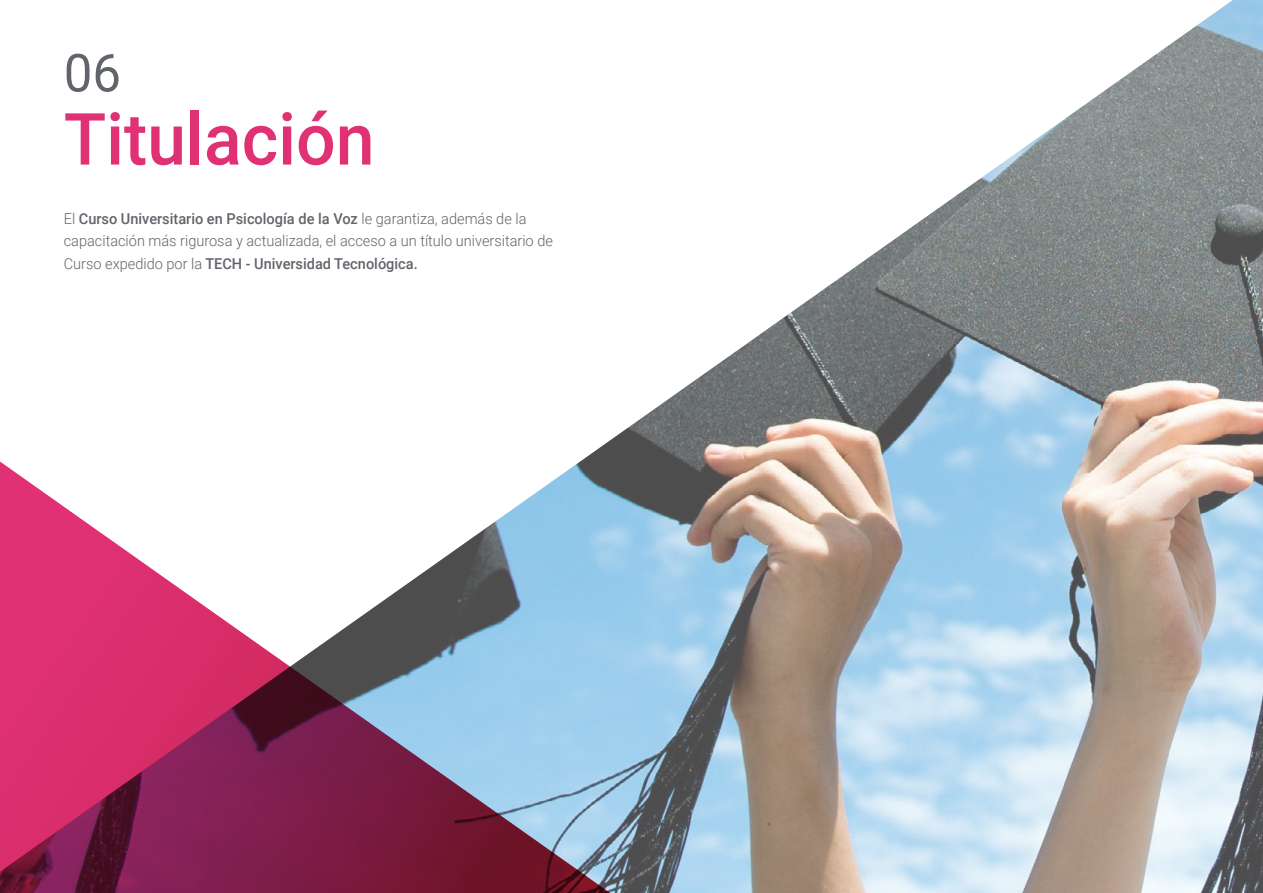
<style>
.page{position:relative;width:1263px;height:893px;background:#fff}
.page>*{position:absolute;margin:0;border:0;box-sizing:border-box;transform-origin:0 0}
.t1{font:500 72px "Roboto";color:#df3174}
.t2{font:52.5px "Roboto";color:#61646a}
.t3{font:300 15px/22.5px "Roboto";color:#61646a}
.s1{font-weight:500}
</style>
<div class="page">
<img style="left:602px;top:0;width:661px;height:893px">
<svg style="left:0;top:446px;width:640px;height:447px"></svg>
<h2 class="t2" style="left:64px;top:36px;width:59px">06</h2>
<h1 class="t1" style="left:64px;top:89px;width:312px">Titulación</h1>
<p class="t3" style="left:64px;top:207px;width:491px">El <span class="s1">Curso Universitario en Psicología de la Voz</span> le garantiza, además de la capacitación más rigurosa y actualizada, el acceso a un título universitario de<br>Curso expedido por la <span class="s1">TECH - Universidad Tecnológica.</span></p>
</div>
